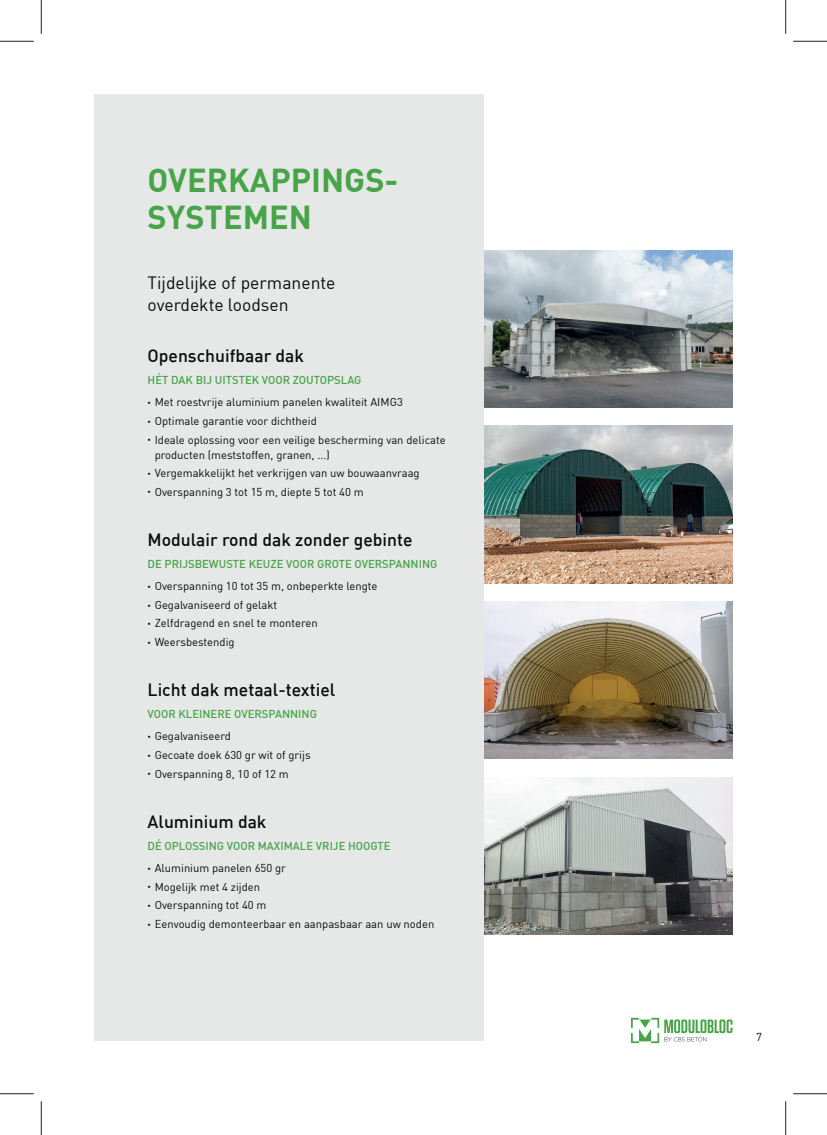
<style>
.page{position:relative;width:827px;height:1135px;background:#fff}
.page>*{position:absolute;margin:0;border:0;box-sizing:border-box;transform-origin:0 0}
.t1{font:700 32.5px/37.5px "DIN";color:#47a447}
.t2{font:500 17.5px "DIN";color:#090b0d}
.t3{font:17.5px/21.2px "DIN";color:#090b0d}
.t4{font:11.25px/15px "DIN";color:#090b0d}
.t5{font:500 11.25px "DIN";color:#47a447}
.s1{font-size:6.5px}
</style>
<div class="page">
<img style="left:484px;top:601px;width:248px;height:158px">
<img style="left:484px;top:250px;width:248px;height:158px">
<img style="left:484px;top:777px;width:248px;height:157px">
<img style="left:484px;top:426px;width:248px;height:157px">
<div style="left:94px;top:94px;width:390px;height:946px;background:#e5e8e7"></div>
<svg style="left:631px;top:1018px;width:101px;height:25px"></svg>
<hr style="left:0;top:41px;width:34px;height:1px;background:#231f20">
<hr style="left:793px;top:41px;width:34px;height:1px;background:#231f20">
<hr style="left:0;top:1093px;width:34px;height:1px;background:#231f20">
<hr style="left:793px;top:1093px;width:34px;height:1px;background:#231f20">
<hr style="left:41px;top:0;width:1px;height:34px;background:#231f20">
<hr style="left:41px;top:1101px;width:1px;height:34px;background:#231f20">
<hr style="left:785px;top:0;width:1px;height:34px;background:#231f20">
<hr style="left:785px;top:1101px;width:1px;height:34px;background:#231f20">
<h1 class="t1" style="left:148px;top:160px;width:252px">OVERKAPPINGS-<br>SYSTEMEN</h1>
<h2 class="t3" style="left:148px;top:272px;width:189px">Tijdelijke of permanente overdekte loodsen</h2>
<h2 class="t2" style="left:148px;top:345px;width:158px">Openschuifbaar dak</h2>
<p class="t5" style="left:148px;top:373px;width:215px">HÉT DAK BIJ UITSTEK VOOR ZOUTOPSLAG</p>
<p class="t4" style="left:148px;top:395px;width:257px"><span class="s1">•</span> Met roestvrije aluminium panelen kwaliteit AIMG3</p>
<p class="t4" style="left:148px;top:413px;width:171px"><span class="s1">•</span> Optimale garantie voor dichtheid</p>
<p class="t4" style="left:155px;top:432px;width:292px;text-indent:-7px"><span class="s1">•</span> Ideale oplossing voor een veilige bescherming van delicate producten (meststoffen, granen, ...)</p>
<p class="t4" style="left:148px;top:465px;width:274px"><span class="s1">•</span> Vergemakkelijkt het verkrijgen van uw bouwaanvraag</p>
<p class="t4" style="left:148px;top:484px;width:218px"><span class="s1">•</span> Overspanning 3 tot 15 m, diepte 5 tot 40 m</p>
<h2 class="t2" style="left:148px;top:528px;width:266px">Modulair rond dak zonder gebinte</h2>
<p class="t5" style="left:148px;top:557px;width:291px">DE PRIJSBEWUSTE KEUZE VOOR GROTE OVERSPANNING</p>
<p class="t4" style="left:148px;top:578px;width:231px"><span class="s1">•</span> Overspanning 10 tot 35 m, onbeperkte lengte</p>
<p class="t4" style="left:148px;top:597px;width:131px"><span class="s1">•</span> Gegalvaniseerd of gelakt</p>
<p class="t4" style="left:148px;top:615px;width:172px"><span class="s1">•</span> Zelfdragend en snel te monteren</p>
<p class="t4" style="left:148px;top:634px;width:88px"><span class="s1">•</span> Weersbestendig</p>
<h2 class="t2" style="left:148px;top:679px;width:189px">Licht dak metaal-textiel</h2>
<p class="t5" style="left:148px;top:707px;width:171px">VOOR KLEINERE OVERSPANNING</p>
<p class="t4" style="left:148px;top:729px;width:85px"><span class="s1">•</span> Gegalvaniseerd</p>
<p class="t4" style="left:148px;top:747px;width:164px"><span class="s1">•</span> Gecoate doek 630 gr wit of grijs</p>
<p class="t4" style="left:148px;top:766px;width:143px"><span class="s1">•</span> Overspanning 8, 10 of 12 m</p>
<h2 class="t2" style="left:148px;top:810px;width:120px">Aluminium dak</h2>
<p class="t5" style="left:148px;top:839px;width:244px">DÉ OPLOSSING VOOR MAXIMALE VRIJE HOOGTE</p>
<p class="t4" style="left:148px;top:860px;width:140px"><span class="s1">•</span> Aluminium panelen 650 gr</p>
<p class="t4" style="left:148px;top:879px;width:114px"><span class="s1">•</span> Mogelijk met 4 zijden</p>
<p class="t4" style="left:148px;top:897px;width:120px"><span class="s1">•</span> Overspanning tot 40 m</p>
<p class="t4" style="left:148px;top:916px;width:288px"><span class="s1">•</span> Eenvoudig demonteerbaar en aanpasbaar aan uw noden</p>
<p class="t4" style="left:756px;top:1029px;width:7px">7</p>
</div>
